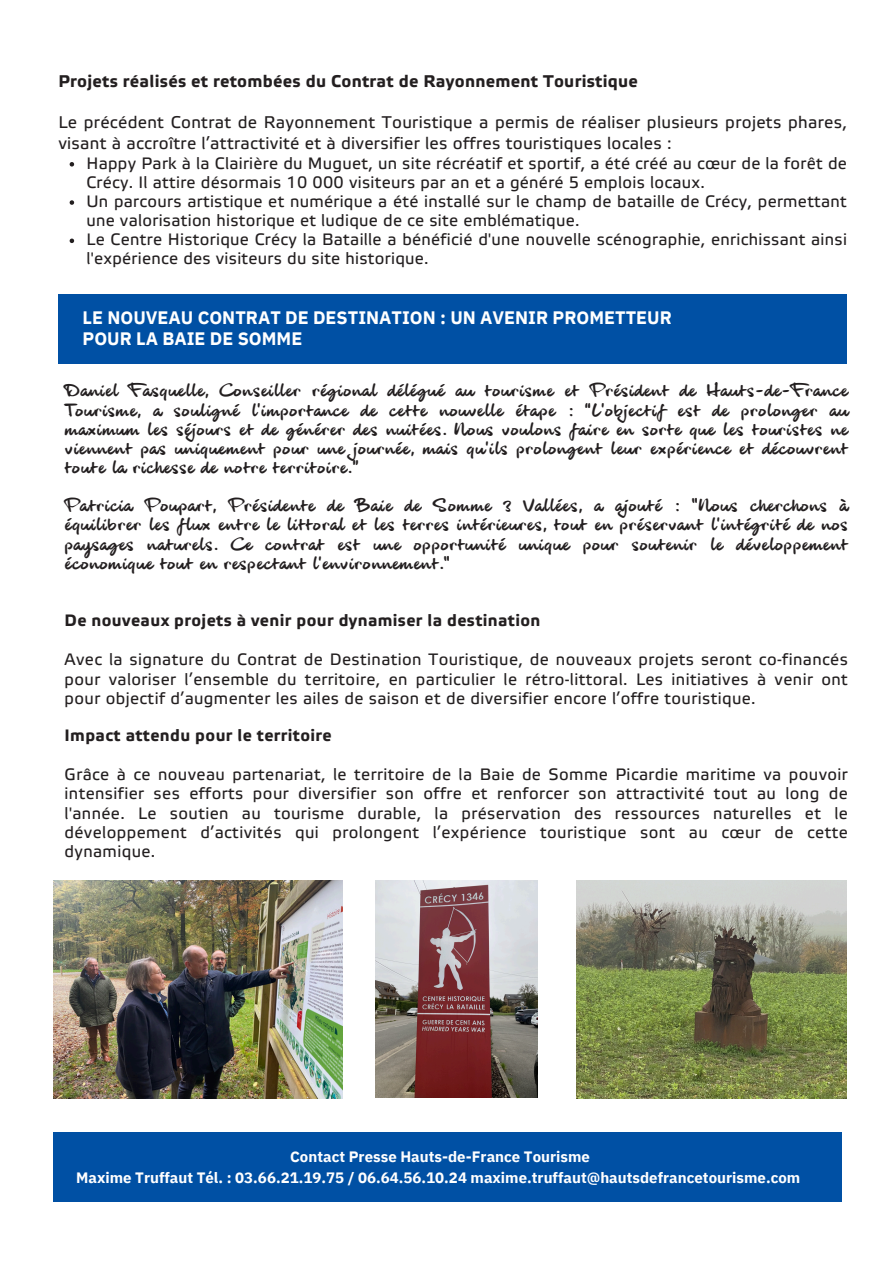
<style>
.page{position:relative;width:894px;height:1264px;background:#fff}
.page>*{position:absolute;margin:0;border:0;box-sizing:border-box;transform-origin:0 0}
.t1{font:700 18px/21.3px "IBM Plex Sans";color:#fff}
.t2{font:16.95px/20.2px "Etelka Text Pro";letter-spacing:.02em;color:#231f20}
.t3{font:700 16.95px "Etelka Text Pro";letter-spacing:.02em;color:#231f20}
.t4{font:16.5px/19.2px "Etelka Text Pro";letter-spacing:.02em;color:#231f20}
.t5{font:16.5px/19.2px "black Hand";letter-spacing:.025em;color:#231f20;text-align:justify}
.t6{font:700 16.5px "Etelka Text Pro";letter-spacing:.025em;color:#231f20}
.t7{font:700 15px "IBM Plex Sans";color:#fff}
</style>
<div class="page">
<div style="left:58px;top:295px;width:789px;height:69px;background:#0050a4"></div>
<img style="left:375px;top:880px;width:162px;height:217px">
<img style="left:53px;top:880px;width:289px;height:218px">
<img style="left:576px;top:880px;width:270px;height:218px">
<div style="left:53px;top:1132px;width:788px;height:69px;background:#0050a4"></div>
<svg style="left:70px;top:162px;width:4px;height:4px"></svg>
<svg style="left:70px;top:200px;width:4px;height:5px"></svg>
<svg style="left:70px;top:238px;width:4px;height:5px"></svg>
<p class="t3" style="left:58px;top:71px;width:581px">Projets réalisés et retombées du Contrat de Rayonnement Touristique</p>
<p class="t2" style="left:58px;top:113px;width:789px">Le précédent Contrat de Rayonnement Touristique a permis de réaliser plusieurs projets phares, visant à accroître l’attractivité et à diversifier les offres touristiques locales :</p>
<p class="t4" style="left:86px;top:154px;width:761px">Happy Park à la Clairière du Muguet, un site récréatif et sportif, a été créé au cœur de la forêt de<br>Crécy. Il attire désormais 10 000 visiteurs par an et a généré 5 emplois locaux.</p>
<p class="t4" style="left:86px;top:192px;width:761px">Un parcours artistique et numérique a été installé sur le champ de bataille de Crécy, permettant une valorisation historique et ludique de ce site emblématique.</p>
<p class="t4" style="left:86px;top:231px;width:761px">Le Centre Historique Crécy la Bataille a bénéficié d'une nouvelle scénographie, enrichissant ainsi l'expérience des visiteurs du site historique.</p>
<h3 class="t1" style="left:83px;top:306px;width:590px">LE NOUVEAU CONTRAT DE DESTINATION : UN AVENIR PROMETTEUR<br>POUR LA BAIE DE SOMME</h3>
<p class="t5" style="left:65px;top:383px;width:784px">Daniel Fasquelle, Conseiller régional délégué au tourisme et Président de Hauts-de-France Tourisme, a souligné l’importance de cette nouvelle étape : “L’objectif est de prolonger au maximum les séjours et de générer des nuitées. Nous voulons faire en sorte que les touristes ne viennent pas uniquement pour une journée, mais qu'ils prolongent leur expérience et découvrent toute la richesse de notre territoire.”</p>
<p class="t5" style="left:65px;top:497px;width:784px">Patricia Poupart, Présidente de Baie de Somme 3 Vallées, a ajouté : "Nous cherchons à équilibrer les flux entre le littoral et les terres intérieures, tout en préservant l'intégrité de nos paysages naturels. Ce contrat est une opportunité unique pour soutenir le développement économique tout en respectant l'environnement."</p>
<h1 class="t6" style="left:65px;top:611px;width:477px">De nouveaux projets à venir pour dynamiser la destination</h1>
<h3 class="t4" style="left:65px;top:650px;width:784px;text-align:justify">Avec la signature du Contrat de Destination Touristique, de nouveaux projets seront co-financés pour valoriser l’ensemble du territoire, en particulier le rétro-littoral. Les initiatives à venir ont pour objectif d’augmenter les ailes de saison et de diversifier encore l’offre touristique.</h3>
<h3 class="t6" style="left:65px;top:726px;width:268px">Impact attendu pour le territoire</h3>
<h2 class="t4" style="left:65px;top:765px;width:784px;text-align:justify">Grâce à ce nouveau partenariat, le territoire de la Baie de Somme Picardie maritime va pouvoir intensifier ses efforts pour diversifier son offre et renforcer son attractivité tout au long de l'année. Le soutien au tourisme durable, la préservation des ressources naturelles et le développement d’activités qui prolongent l’expérience touristique sont au cœur de cette dynamique.</h2>
<h2 class="t7" style="left:290px;top:1146px;width:301px">Contact Presse Hauts-de-France Tourisme</h2>
<h3 class="t7" style="left:76px;top:1167px;width:725px">Maxime Truffaut Tél. : 03.66.21.19.75 / 06.64.56.10.24 maxime.truffaut@hautsdefrancetourisme.com</h3>
</div>
